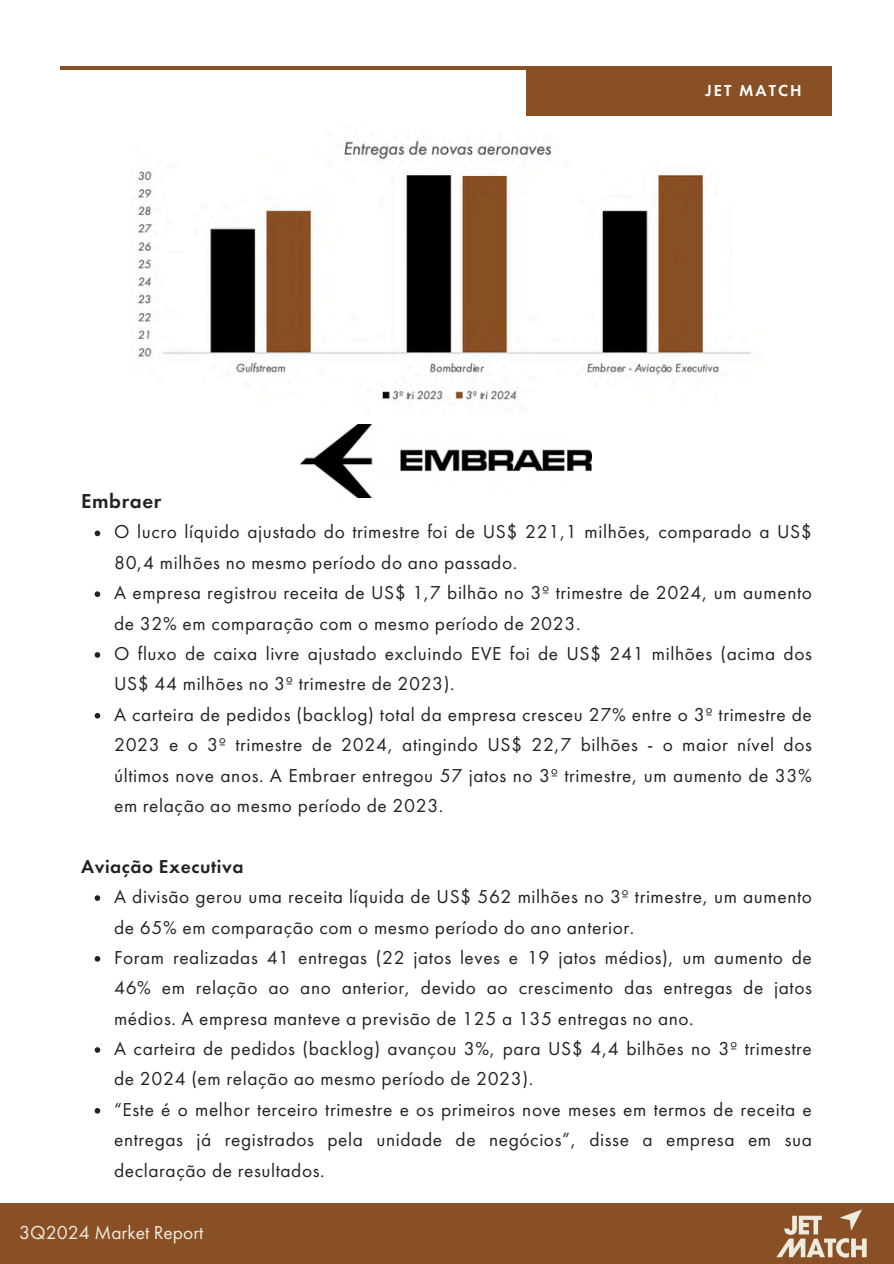
<style>
.page{position:relative;width:894px;height:1264px;background:#fff}
.page>*{position:absolute;margin:0;border:0;box-sizing:border-box;transform-origin:0 0}
.t1{font:600 20.85px "Futura PT";letter-spacing:.03em;color:#222}
.t2{font:19.5px "Futura PT";color:#efebdf}
.t3{font:19.35px/30.3px "Futura PT";letter-spacing:.03em;color:#222}
.t4{font:600 19.35px "Futura PT";letter-spacing:.03em;color:#222}
.t5{font:600 16.5px "Futura PT";letter-spacing:.12em;color:#fff}
</style>
<div class="page">
<hr style="left:61px;top:66px;width:770px;height:4px;background:#8a5025">
<svg style="left:95px;top:530px;width:5px;height:6px"></svg>
<svg style="left:95px;top:591px;width:5px;height:6px"></svg>
<svg style="left:95px;top:652px;width:5px;height:5px"></svg>
<svg style="left:95px;top:713px;width:5px;height:5px"></svg>
<svg style="left:95px;top:895px;width:5px;height:5px"></svg>
<svg style="left:95px;top:956px;width:5px;height:5px"></svg>
<svg style="left:95px;top:1047px;width:5px;height:5px"></svg>
<svg style="left:95px;top:1108px;width:5px;height:5px"></svg>
<div style="left:0;top:1202px;width:893px;height:61px;background:#8a5025"></div>
<img style="left:741px;top:1202px;width:152px;height:56px">
<div style="left:526px;top:68px;width:305px;height:48px;background:#8a5025"></div>
<img style="left:300px;top:424px;width:291px;height:73px">
<img style="left:138px;top:140px;width:613px;height:260px">
<p class="t5" style="left:705px;top:80px;width:97px">JET MATCH</p>
<p class="t1" style="left:81px;top:487px;width:82px">Embraer</p>
<p class="t3" style="left:114px;top:516px;width:699px">O lucro líquido ajustado do trimestre foi de US$ 221,1 milhões, comparado a US$<br>80,4 milhões no mesmo período do ano passado.</p>
<p class="t3" style="left:114px;top:577px;width:699px">A empresa registrou receita de US$ 1,7 bilhão no 3º trimestre de 2024, um aumento de 32% em comparação com o mesmo período de 2023.</p>
<p class="t3" style="left:114px;top:638px;width:699px">O fluxo de caixa livre ajustado excluindo EVE foi de US$ 241 milhões (acima dos<br>US$ 44 milhões no 3º trimestre de 2023).</p>
<p class="t3" style="left:114px;top:699px;width:699px;text-align:justify">A carteira de pedidos (backlog) total da empresa cresceu 27% entre o 3º trimestre de 2023 e o 3º trimestre de 2024, atingindo US$ 22,7 bilhões - o maior nível dos últimos nove anos. A Embraer entregou 57 jatos no 3º trimestre, um aumento de 33% em relação ao mesmo período de 2023.</p>
<h1 class="t4" style="left:81px;top:853px;width:164px">Aviação Executiva</h1>
<p class="t3" style="left:114px;top:881px;width:699px">A divisão gerou uma receita líquida de US$ 562 milhões no 3º trimestre, um aumento de 65% em comparação com o mesmo período do ano anterior.</p>
<p class="t3" style="left:114px;top:942px;width:699px;text-align:justify">Foram realizadas 41 entregas (22 jatos leves e 19 jatos médios), um aumento de 46% em relação ao ano anterior, devido ao crescimento das entregas de jatos médios. A empresa manteve a previsão de 125 a 135 entregas no ano.</p>
<p class="t3" style="left:114px;top:1033px;width:699px">A carteira de pedidos (backlog) avançou 3%, para US$ 4,4 bilhões no 3º trimestre de 2024 (em relação ao mesmo período de 2023).</p>
<p class="t3" style="left:114px;top:1094px;width:699px;text-align:justify">“Este é o melhor terceiro trimestre e os primeiros nove meses em termos de receita e entregas já registrados pela unidade de negócios”, disse a empresa em sua declaração de resultados.</p>
<h1 class="t2" style="left:19px;top:1219px;width:186px">3Q2024 Market Report</h1>
</div>
